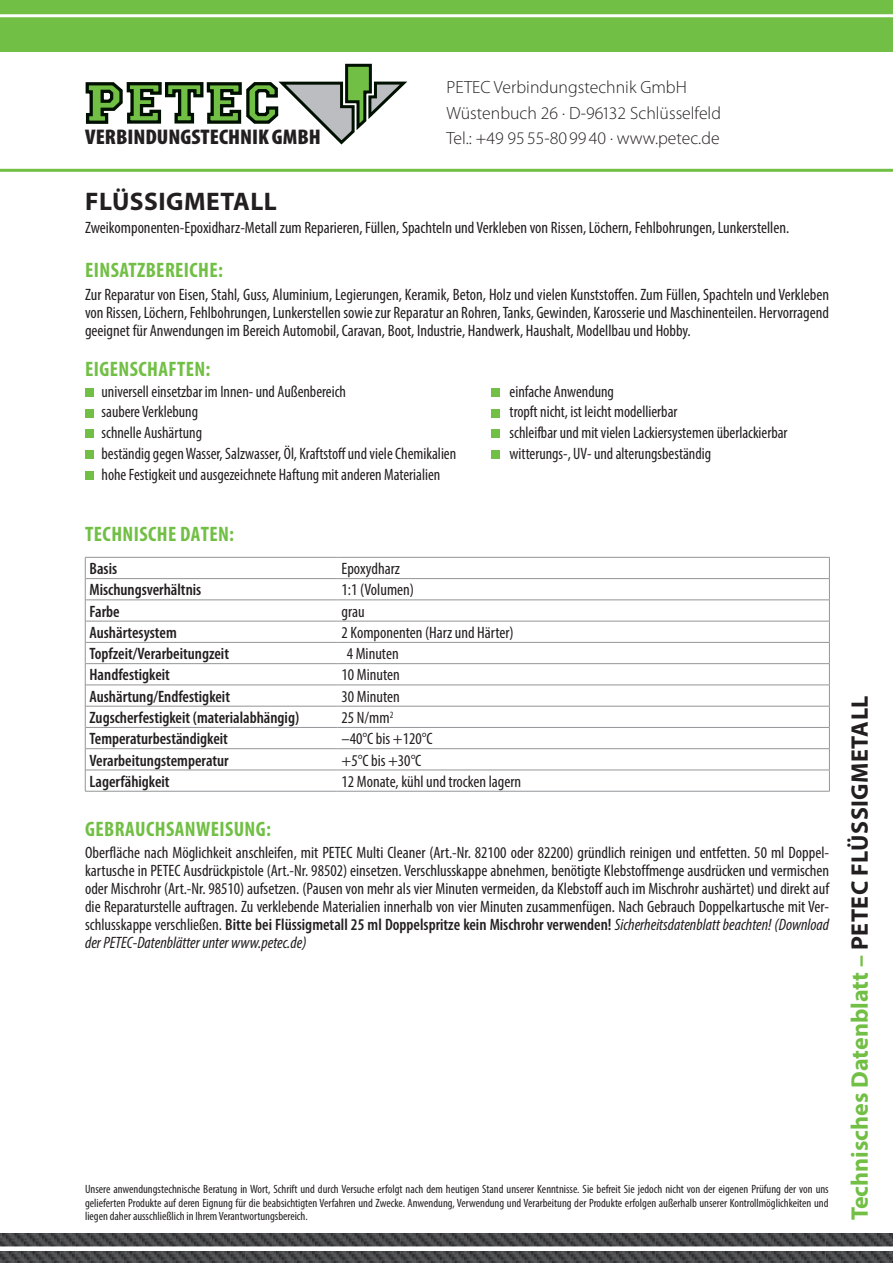
<style>
.page{position:relative;width:893px;height:1263px;background:#fff}
.page>*{position:absolute;margin:0;border:0;box-sizing:border-box;transform-origin:0 0}
.t1{font:700 25.5px "Myriad Pro";letter-spacing:.02em;color:#231f20}
.t2{font:700 24px "Myriad Pro";color:#71bf44}
.t3{font:900 condensed 21.3px "Myriad Pro";color:#231f20;scale:1.05 1}
.t4{font:700 condensed 21px "Myriad Pro";letter-spacing:.02em;color:#71bf44}
.t5{font:300 17.7px "Myriad Pro";color:#231f20}
.Textkörper_2{font:condensed 16.5px/18px "Myriad Pro";color:#231f20;text-align:justify}
.t6{font:600 condensed 16.5px "Myriad Pro";color:#231f20}
.Textkörper{font:condensed 12px/13.5px "Myriad Pro";color:#231f20;text-align:justify}
.s1{font-weight:600}
.s2{font-style:italic}
.s3{color:#231f20}
</style>
<div class="page">
<div style="left:0;top:0;width:893px;height:51px;background:#71bf44"></div>
<hr style="left:0;top:14px;width:893px;height:3px;background:#fff">
<svg style="left:85px;top:63px;width:323px;height:82px"></svg>
<img style="left:0;top:1233px;width:893px;height:30px">
<div style="left:0;top:1246px;width:893px;height:5px;background:#fff"></div>
<div style="left:85px;top:388px;width:9px;height:8px;background:#71bf44"></div>
<div style="left:492px;top:388px;width:8px;height:8px;background:#71bf44"></div>
<div style="left:85px;top:409px;width:9px;height:8px;background:#71bf44"></div>
<div style="left:492px;top:409px;width:8px;height:8px;background:#71bf44"></div>
<div style="left:85px;top:429px;width:9px;height:9px;background:#71bf44"></div>
<div style="left:492px;top:429px;width:8px;height:9px;background:#71bf44"></div>
<div style="left:85px;top:450px;width:9px;height:9px;background:#71bf44"></div>
<div style="left:492px;top:450px;width:8px;height:9px;background:#71bf44"></div>
<div style="left:85px;top:471px;width:9px;height:8px;background:#71bf44"></div>
<svg style="left:337px;top:579px;width:492px;height:212px"></svg>
<hr style="left:85px;top:578px;width:252px;height:1px;background:#939598">
<hr style="left:85px;top:600px;width:252px;height:1px;background:#939598">
<hr style="left:85px;top:621px;width:252px;height:1px;background:#939598">
<hr style="left:85px;top:642px;width:252px;height:1px;background:#939598">
<hr style="left:85px;top:663px;width:252px;height:1px;background:#939598">
<hr style="left:85px;top:685px;width:252px;height:1px;background:#939598">
<hr style="left:85px;top:706px;width:252px;height:1px;background:#939598">
<hr style="left:85px;top:727px;width:252px;height:1px;background:#939598">
<hr style="left:85px;top:748px;width:252px;height:1px;background:#939598">
<hr style="left:85px;top:770px;width:252px;height:1px;background:#939598">
<hr style="left:85px;top:557px;width:252px;height:1px;background:#939598">
<hr style="left:337px;top:557px;width:493px;height:1px;background:#939598">
<svg style="left:85px;top:557px;width:1px;height:234px"></svg>
<hr style="left:85px;top:791px;width:252px;height:1px;background:#939598">
<hr style="left:337px;top:578px;width:493px;height:1px;background:#939598">
<hr style="left:337px;top:600px;width:493px;height:1px;background:#939598">
<hr style="left:337px;top:621px;width:493px;height:1px;background:#939598">
<hr style="left:337px;top:642px;width:493px;height:1px;background:#939598">
<hr style="left:337px;top:663px;width:493px;height:1px;background:#939598">
<hr style="left:337px;top:685px;width:493px;height:1px;background:#939598">
<hr style="left:337px;top:706px;width:493px;height:1px;background:#939598">
<hr style="left:337px;top:727px;width:493px;height:1px;background:#939598">
<hr style="left:337px;top:748px;width:493px;height:1px;background:#939598">
<hr style="left:337px;top:770px;width:493px;height:1px;background:#939598">
<svg style="left:829px;top:557px;width:1px;height:234px"></svg>
<hr style="left:337px;top:791px;width:493px;height:1px;background:#939598">
<hr style="left:0;top:169px;width:893px;height:3px;background:#71bf44">
<p class="t3" style="left:85px;top:124px;width:226px">VERBINDUNGSTECHNIK GMBH</p>
<p class="t5" style="left:446px;top:77px;width:242px">PETEC Verbindungstechnik GmbH</p>
<p class="t5" style="left:446px;top:102px;width:276px">Wüstenbuch 26 · D-96132 Schlüsselfeld</p>
<p class="t5" style="left:446px;top:128px;width:275px">Tel.: +49 95 55-80 99 40 · www.petec.de</p>
<p class="t1" style="left:85px;top:184px;width:193px">FLÜSSIGMETALL</p>
<p class="Textkörper_2" style="left:85px;top:218px;width:706px">Zweikomponenten-Epoxidharz-Metall zum Reparieren, Füllen, Spachteln und Verkleben von Rissen, Löchern, Fehlbohrungen, Lunkerstellen.</p>
<p class="t4" style="left:85px;top:257px;width:139px">EINSATZBEREICHE:</p>
<p class="Textkörper_2" style="left:85px;top:285px;width:746px">Zur Reparatur von Eisen, Stahl, Guss, Aluminium, Legierungen, Keramik, Beton, Holz und vielen Kunststoffen. Zum Füllen, Spachteln und Verkleben von Rissen, Löchern, Fehlbohrungen, Lunkerstellen sowie zur Reparatur an Rohren, Tanks, Gewinden, Karosserie und Maschinenteilen. Hervorragend geeignet für Anwendungen im Bereich Automobil, Caravan, Boot, Industrie, Handwerk, Haushalt, Modellbau und Hobby.</p>
<p class="t4" style="left:85px;top:356px;width:127px">EIGENSCHAFTEN:</p>
<p class="Textkörper_2" style="left:102px;top:382px;width:246px">universell einsetzbar im Innen- und Außenbereich</p>
<p class="Textkörper_2" style="left:510px;top:382px;width:106px">einfache Anwendung</p>
<p class="Textkörper_2" style="left:102px;top:403px;width:98px">saubere Verklebung</p>
<p class="Textkörper_2" style="left:510px;top:403px;width:169px">tropft nicht, ist leicht modellierbar</p>
<p class="Textkörper_2" style="left:102px;top:423px;width:102px">schnelle Aushärtung</p>
<p class="Textkörper_2" style="left:510px;top:423px;width:279px">schleifbar und mit vielen Lackiersystemen überlackierbar</p>
<p class="Textkörper_2" style="left:102px;top:444px;width:356px">beständig gegen Wasser, Salzwasser, Öl, Kraftstoff und viele Chemikalien</p>
<p class="Textkörper_2" style="left:510px;top:444px;width:203px">witterungs-, UV- und alterungsbeständig</p>
<p class="Textkörper_2" style="left:102px;top:465px;width:340px">hohe Festigkeit und ausgezeichnete Haftung mit anderen Materialien</p>
<p class="t4" style="left:85px;top:520px;width:150px">TECHNISCHE DATEN:</p>
<p class="t6" style="left:90px;top:558px;width:29px">Basis</p>
<p class="Textkörper_2" style="left:342px;top:559px;width:60px">Epoxydharz</p>
<p class="t6" style="left:90px;top:580px;width:113px">Mischungsverhältnis</p>
<p class="Textkörper_2" style="left:342px;top:581px;width:74px">1:1 (Volumen)</p>
<p class="t6" style="left:90px;top:601px;width:32px">Farbe</p>
<p class="Textkörper_2" style="left:342px;top:602px;width:25px">grau</p>
<p class="t6" style="left:90px;top:622px;width:89px">Aushärtesystem</p>
<p class="Textkörper_2" style="left:342px;top:623px;width:174px">2 Komponenten (Harz und Härter)</p>
<p class="t6" style="left:90px;top:643px;width:141px">Topfzeit/Verarbeitungzeit</p>
<p class="Textkörper_2" style="left:347px;top:644px;width:53px">4 Minuten</p>
<p class="t6" style="left:90px;top:665px;width:82px">Handfestigkeit</p>
<p class="Textkörper_2" style="left:342px;top:666px;width:60px">10 Minuten</p>
<p class="t6" style="left:90px;top:686px;width:142px">Aushärtung/Endfestigkeit</p>
<p class="Textkörper_2" style="left:342px;top:687px;width:60px">30 Minuten</p>
<p class="t6" style="left:90px;top:707px;width:211px">Zugscherfestigkeit (materialabhängig)</p>
<p class="Textkörper_2" style="left:342px;top:708px;width:53px">25 N/mm<sup>2</sup></p>
<p class="t6" style="left:90px;top:729px;width:140px">Temperaturbeständigkeit</p>
<p class="Textkörper_2" style="left:342px;top:730px;width:92px">–40°C bis +120°C</p>
<p class="t6" style="left:90px;top:750px;width:141px">Verarbeitungstemperatur</p>
<p class="Textkörper_2" style="left:342px;top:751px;width:81px">+5°C bis +30°C</p>
<p class="t6" style="left:90px;top:771px;width:82px">Lagerfähigkeit</p>
<p class="Textkörper_2" style="left:342px;top:772px;width:181px">12 Monate, kühl und trocken lagern</p>
<p class="t4" style="left:85px;top:816px;width:187px">GEBRAUCHSANWEISUNG:</p>
<p class="Textkörper_2" style="left:85px;top:843px;width:746px">Oberfläche nach Möglichkeit anschleifen, mit PETEC Multi Cleaner (Art.-Nr. 82100 oder 82200) gründlich reinigen und entfetten. 50 ml Doppel&shy;kartusche in PETEC Ausdrückpistole (Art.-Nr. 98502) einsetzen. Verschlusskappe abnehmen, benötigte Klebstoffmenge ausdrücken und vermischen oder Mischrohr (Art.-Nr. 98510) aufsetzen. (Pausen von mehr als vier Minuten vermeiden, da Klebstoff auch im Mischrohr aushärtet) und direkt auf die Reparaturstelle auftragen. Zu verklebende Materialien innerhalb von vier Minuten zusammenfügen. Nach Gebrauch Doppelkartusche mit Ver&shy;schlusskappe verschließen. <span class="s1">Bitte bei Flüssigmetall 25 ml Doppelspritze kein Mischrohr verwenden!</span> <span class="s2">Sicherheitsdatenblatt beachten! (Download der PETEC-Datenblätter unter www.petec.de)</span></p>
<p class="Textkörper" style="left:85px;top:1182px;width:745px">Unsere anwendungstechnische Beratung in Wort, Schrift und durch Versuche erfolgt nach dem heutigen Stand unserer Kenntnisse. Sie befreit Sie jedoch nicht von der eigenen Prüfung der von uns gelieferten Produkte auf deren Eignung für die beabsichtigten Verfahren und Zwecke. Anwendung, Verwendung und Verarbeitung der Produkte erfolgen außerhalb unserer Kontrollmöglichkeiten und liegen daher ausschließlich in Ihrem Verantwortungsbereich.</p>
<p class="t2" style="left:844px;top:1220px;width:526px;rotate:-90deg">Technisches Datenblatt – <span class="s3">PETEC FLÜSSIGMETALL</span></p>
</div>
